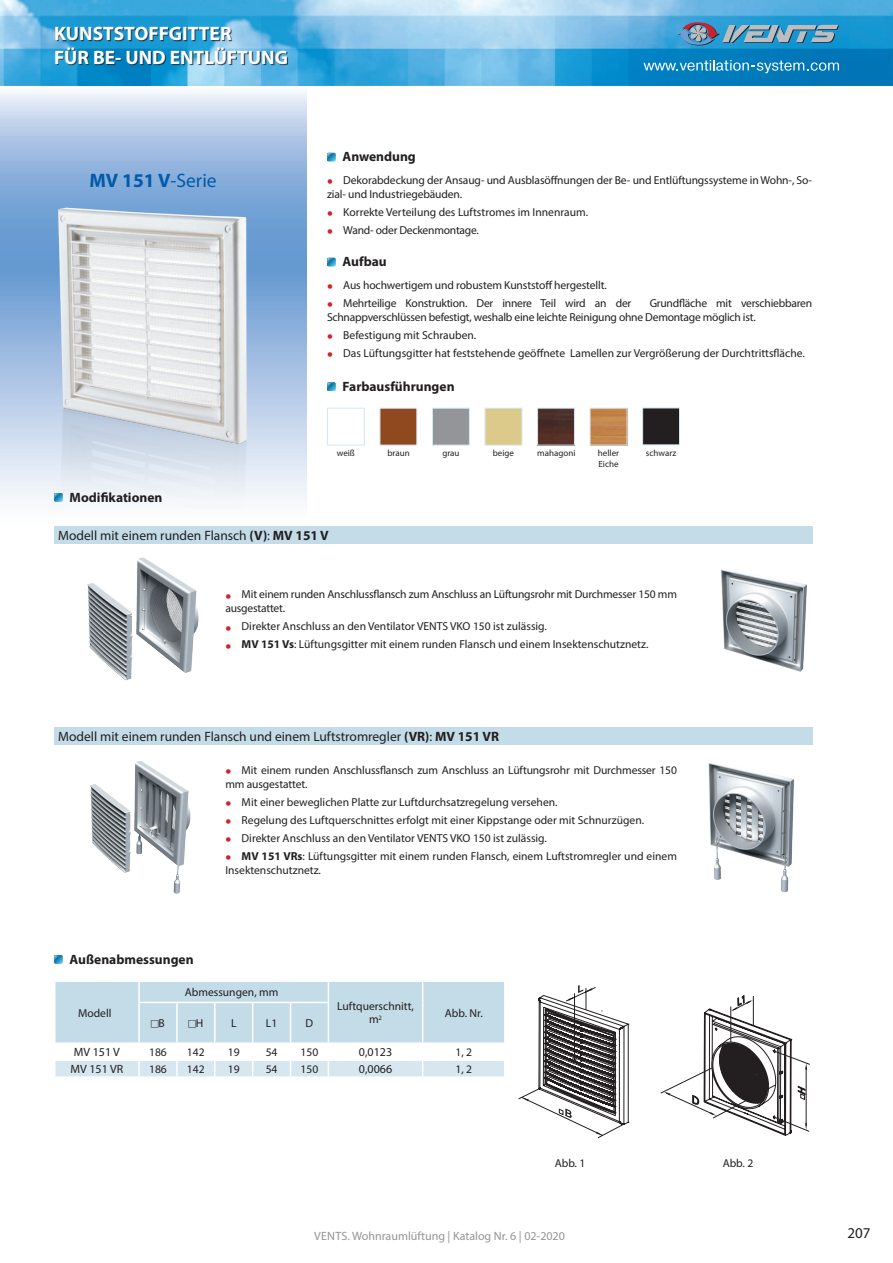
<style>
.page{position:relative;width:893px;height:1263px;background:#fff}
.page>*{position:absolute;margin:0;border:0;box-sizing:border-box;transform-origin:0 0}
.t1{font:700 19.5px/23.4px "Myriad Pro";color:#fff}
.t2{font:700 19.5px "Myriad Pro";color:#015aaa}
.t3{font:15px "Myriad Pro";color:#231f20}
.t4{font:13.5px "Myriad Pro";color:#231f20}
.t5{font:700 13.5px "Myriad Pro";color:#231f20}
.t6{font:12px "Myriad Pro";color:#939598}
.t7{font:12px "Myriad Pro";color:#231f20}
.t8{font:11.55px/13.8px "Myriad Pro";letter-spacing:-.005em;color:#231f20}
.t9{font:9px/10.8px "Myriad Pro";color:#231f20}
.s1{font-weight:400}
.s2{font-weight:700;font-size:17.4px;color:#d1232a}
.s3{font-weight:700}
</style>
<div class="page">
<svg style="left:0;top:85px;width:306px;height:459px"></svg>
<img style="left:0;top:0;width:893px;height:85px">
<svg style="left:677px;top:22px;width:162px;height:24px;background:#5f96b7"></svg>
<svg style="left:643px;top:60px;width:196px;height:13px;background:#3a98ca"></svg>
<svg style="left:327px;top:153px;width:8px;height:8px"></svg>
<svg style="left:327px;top:258px;width:8px;height:8px"></svg>
<svg style="left:327px;top:382px;width:8px;height:9px"></svg>
<div style="left:327px;top:408px;width:38px;height:37px;border:1px solid #d6e7ef"></div>
<div style="left:380px;top:408px;width:37px;height:37px;background:#90491e"></div>
<div style="left:432px;top:408px;width:38px;height:37px;background:#939598;border:1px solid #d6e7ef"></div>
<div style="left:485px;top:408px;width:37px;height:37px;background:#dcca8a;border:1px solid #d6e7ef"></div>
<img style="left:539px;top:410px;width:34px;height:33px">
<div style="left:537px;top:408px;width:38px;height:37px;border:1px solid #d6e7ef"></div>
<img style="left:592px;top:410px;width:33px;height:33px">
<div style="left:642px;top:407px;width:38px;height:38px;background:#231f20;border:1px solid #d6e7ef"></div>
<img style="left:34px;top:197px;width:239px;height:314px">
<div style="left:57px;top:28px;width:231px;height:37px;background:#231f20;opacity:.75"></div>
<div style="left:54px;top:526px;width:758px;height:17px;background:#c3dce8"></div>
<svg style="left:54px;top:493px;width:8px;height:8px"></svg>
<img style="left:87px;top:557px;width:112px;height:124px">
<img style="left:721px;top:569px;width:86px;height:103px">
<div style="left:54px;top:728px;width:758px;height:17px;background:#c3dce8"></div>
<img style="left:90px;top:761px;width:101px;height:133px">
<img style="left:708px;top:763px;width:86px;height:129px">
<svg style="left:54px;top:955px;width:9px;height:9px"></svg>
<svg style="left:54px;top:955px;width:8px;height:8px"></svg>
<svg style="left:518px;top:985px;width:117px;height:153px"></svg>
<svg style="left:661px;top:995px;width:149px;height:140px"></svg>
<svg style="left:55px;top:981px;width:450px;height:96px"></svg>
<h1 class="t1" style="left:54px;top:21px;width:235px">KUNSTSTOFFGITTER<br>FÜR BE- UND ENTLÜFTUNG</h1>
<h1 class="t2" style="left:89px;top:168px;width:129px">MV 151 V<span class="s1">-Serie</span></h1>
<p class="t5" style="left:70px;top:488px;width:94px">Modifikationen</p>
<p class="t5" style="left:343px;top:148px;width:75px">Anwendung</p>
<p class="t8" style="left:327px;top:173px;width:487px"><span class="s2">•</span> Dekorabdeckung der Ansaug- und Ausblasöffnungen der Be- und Entlüftungssysteme in Wohn-, So&shy;zial- und Industriegebäuden.</p>
<p class="t8" style="left:327px;top:205px;width:263px"><span class="s2">•</span> Korrekte Verteilung des Luftstromes im Innenraum.</p>
<p class="t8" style="left:327px;top:223px;width:153px"><span class="s2">•</span> Wand- oder Deckenmontage.</p>
<p class="t5" style="left:343px;top:253px;width:46px">Aufbau</p>
<p class="t8" style="left:327px;top:278px;width:281px"><span class="s2">•</span> Aus hochwertigem und robustem Kunststoff hergestellt.</p>
<p class="t8" style="left:327px;top:296px;width:306px"><span class="s2">•</span> Mehrteilige Konstruktion. Der innere Teil wird an der</p>
<p class="t8" style="left:327px;top:296px;width:487px;text-indent:323px">Grundfläche mit verschiebbaren<br>Schnappverschlüssen befestigt, weshalb eine leichte Reinigung ohne Demontage möglich ist.</p>
<p class="t8" style="left:327px;top:328px;width:151px"><span class="s2">•</span> Befestigung mit Schrauben.</p>
<p class="t8" style="left:327px;top:346px;width:479px"><span class="s2">•</span> Das Lüftungsgitter hat feststehende geöffnete Lamellen zur Vergrößerung der Durchtrittsfläche.</p>
<p class="t5" style="left:343px;top:378px;width:113px">Farbausführungen</p>
<p class="t9" style="left:337px;top:448px;width:20px">weiß</p>
<p class="t9" style="left:387px;top:448px;width:24px">braun</p>
<p class="t9" style="left:442px;top:448px;width:19px">grau</p>
<p class="t9" style="left:493px;top:448px;width:23px">beige</p>
<p class="t9" style="left:537px;top:448px;width:40px">mahagoni</p>
<p class="t9" style="left:598px;top:448px;width:23px">heller<br>Eiche</p>
<p class="t9" style="left:646px;top:448px;width:32px">schwarz</p>
<p class="t4" style="left:58px;top:527px;width:272px">Modell mit einem runden Flansch <span class="s3">(V)</span>: <span class="s3">MV 151 V</span></p>
<p class="t8" style="left:225px;top:587px;width:453px"><span class="s2">•</span> Mit einem runden Anschlussflansch zum Anschluss an Lüftungsrohr mit Durchmesser 150 mm ausgestattet.</p>
<p class="t8" style="left:225px;top:619px;width:323px"><span class="s2">•</span> Direkter Anschluss an den Ventilator VENTS VKO 150 ist zulässig.</p>
<p class="t8" style="left:225px;top:637px;width:425px"><span class="s2">•</span> <span class="s3">MV 151 Vs</span>: Lüftungsgitter mit einem runden Flansch und einem Insektenschutznetz.</p>
<p class="t4" style="left:58px;top:728px;width:442px">Modell mit einem runden Flansch und einem Luftstromregler <span class="s3">(VR)</span>: <span class="s3">MV 151 VR</span></p>
<p class="t8" style="left:225px;top:763px;width:453px"><span class="s2">•</span> Mit einem runden Anschlussflansch zum Anschluss an Lüftungsrohr mit Durchmesser 150 mm ausgestattet.</p>
<p class="t8" style="left:225px;top:795px;width:334px"><span class="s2">•</span> Mit einer beweglichen Platte zur Luftdurchsatzregelung versehen.</p>
<p class="t8" style="left:225px;top:813px;width:420px"><span class="s2">•</span> Regelung des Luftquerschnittes erfolgt mit einer Kippstange oder mit Schnurzügen.</p>
<p class="t8" style="left:225px;top:831px;width:323px"><span class="s2">•</span> Direkter Anschluss an den Ventilator VENTS VKO 150 ist zulässig.</p>
<p class="t8" style="left:225px;top:849px;width:453px"><span class="s2">•</span> <span class="s3">MV 151 VRs</span>: Lüftungsgitter mit einem runden Flansch, einem Luftstromregler und einem<br>Insektenschutznetz.</p>
<p class="t5" style="left:70px;top:950px;width:126px">Außenabmessungen</p>
<p class="t8" style="left:78px;top:1005px;width:35px">Modell</p>
<p class="t8" style="left:185px;top:985px;width:95px">Abmessungen, mm</p>
<p class="t8" style="left:159px;top:1016px;width:8px">B</p>
<p class="t8" style="left:196px;top:1016px;width:9px">H</p>
<p class="t8" style="left:231px;top:1016px;width:7px">L</p>
<p class="t8" style="left:266px;top:1016px;width:13px">L1</p>
<p class="t8" style="left:306px;top:1016px;width:9px">D</p>
<p class="t8" style="left:337px;top:999px;width:78px;text-align:center">Luftquerschnitt, m<sup>2</sup></p>
<p class="t8" style="left:445px;top:1005px;width:40px">Abb. Nr.</p>
<p class="t7" style="left:74px;top:1045px;width:48px">MV 151 V</p>
<p class="t8" style="left:149px;top:1045px;width:19px">186</p>
<p class="t8" style="left:187px;top:1045px;width:19px">142</p>
<p class="t8" style="left:228px;top:1045px;width:13px">19</p>
<p class="t8" style="left:266px;top:1045px;width:13px">54</p>
<p class="t8" style="left:301px;top:1045px;width:19px">150</p>
<p class="t7" style="left:359px;top:1045px;width:35px">0,0123</p>
<p class="t8" style="left:455px;top:1045px;width:18px">1, 2</p>
<p class="t7" style="left:71px;top:1062px;width:54px">MV 151 VR</p>
<p class="t8" style="left:149px;top:1062px;width:19px">186</p>
<p class="t8" style="left:187px;top:1062px;width:19px">142</p>
<p class="t8" style="left:228px;top:1062px;width:13px">19</p>
<p class="t8" style="left:266px;top:1062px;width:13px">54</p>
<p class="t8" style="left:301px;top:1062px;width:19px">150</p>
<p class="t7" style="left:359px;top:1062px;width:35px">0,0066</p>
<p class="t8" style="left:455px;top:1062px;width:18px">1, 2</p>
<p class="t8" style="left:555px;top:1156px;width:32px">Abb. 1</p>
<p class="t8" style="left:723px;top:1156px;width:32px">Abb. 2</p>
<p class="t6" style="left:314px;top:1229px;width:252px">VENTS. Wohnraumlüftung | Katalog Nr. 6 | 02-2020</p>
<p class="t3" style="left:847px;top:1224px;width:25px">207</p>
</div>
